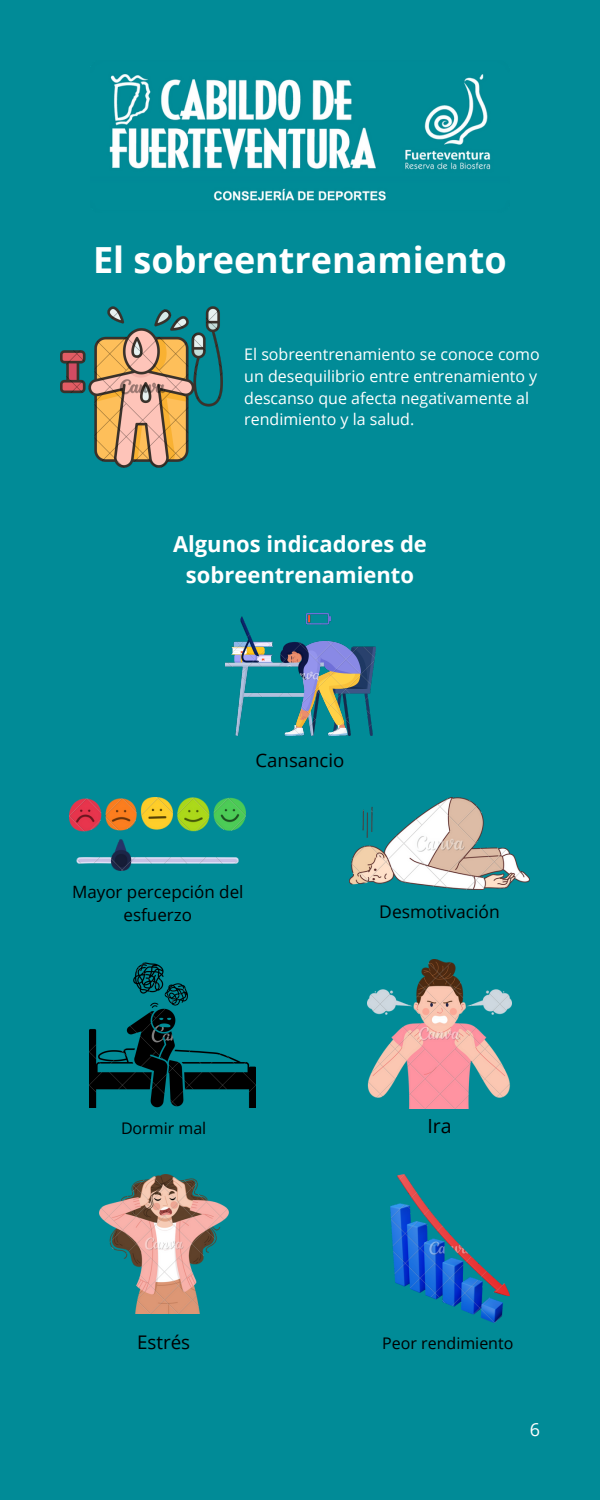
<style>
.page{position:relative;width:600px;height:1500px;background:#018b97}
.page>*{position:absolute;margin:0;border:0;box-sizing:border-box;transform-origin:0 0}
.t1{font:700 36px "Open Sans";color:#fff}
.t2{font:700 22px/30.8px "Open Sans";color:#fff;text-align:center}
.t3{font:19.5px "Open Sans";color:#000}
.t4{font:18.8px "Open Sans";color:#000}
.t5{font:18.6px "Open Sans";color:#000}
.t6{font:18px "Open Sans";color:#fff}
.t7{font:17.4px "Open Sans";color:#000}
.t8{font:17px/23.1px "Open Sans";color:#000;text-align:center}
.t9{font:16px/21.8px "Open Sans";color:#fff}
.t10{font:16px "Open Sans";color:#000}
</style>
<div class="page">
<img style="left:109px;top:74px;width:382px;height:127px">
<img style="left:60px;top:307px;width:163px;height:160px">
<img style="left:368px;top:959px;width:143px;height:149px">
<img style="left:225px;top:614px;width:150px;height:122px">
<img style="left:99px;top:1175px;width:129px;height:138px">
<img style="left:349px;top:798px;width:181px;height:91px">
<img style="left:70px;top:798px;width:176px;height:72px">
<img style="left:391px;top:1175px;width:119px;height:147px">
<img style="left:90px;top:963px;width:166px;height:144px">
<h4 class="t1" style="left:93px;top:235px;width:415px">El sobreentrenamiento</h4>
<p class="t9" style="left:244px;top:343px;width:297px">El sobreentrenamiento se conoce como un desequilibrio entre entrenamiento y descanso que afecta negativamente al rendimiento y la salud.</p>
<p class="t2" style="left:173px;top:528px;width:255px">Algunos indicadores de sobreentrenamiento</p>
<h2 class="t5" style="left:256px;top:747px;width:90px">Cansancio</h2>
<p class="t8" style="left:72px;top:880px;width:173px">Mayor percepción del esfuerzo</p>
<p class="t7" style="left:379px;top:899px;width:122px">Desmotivación</p>
<p class="t10" style="left:121px;top:1116px;width:87px">Dormir mal</p>
<p class="t3" style="left:427px;top:1112px;width:26px">Ira</p>
<p class="t4" style="left:137px;top:1328px;width:55px">Estrés</p>
<p class="t10" style="left:382px;top:1332px;width:133px">Peor rendimiento</p>
<p class="t6" style="left:530px;top:1417px;width:12px">6</p>
</div>
